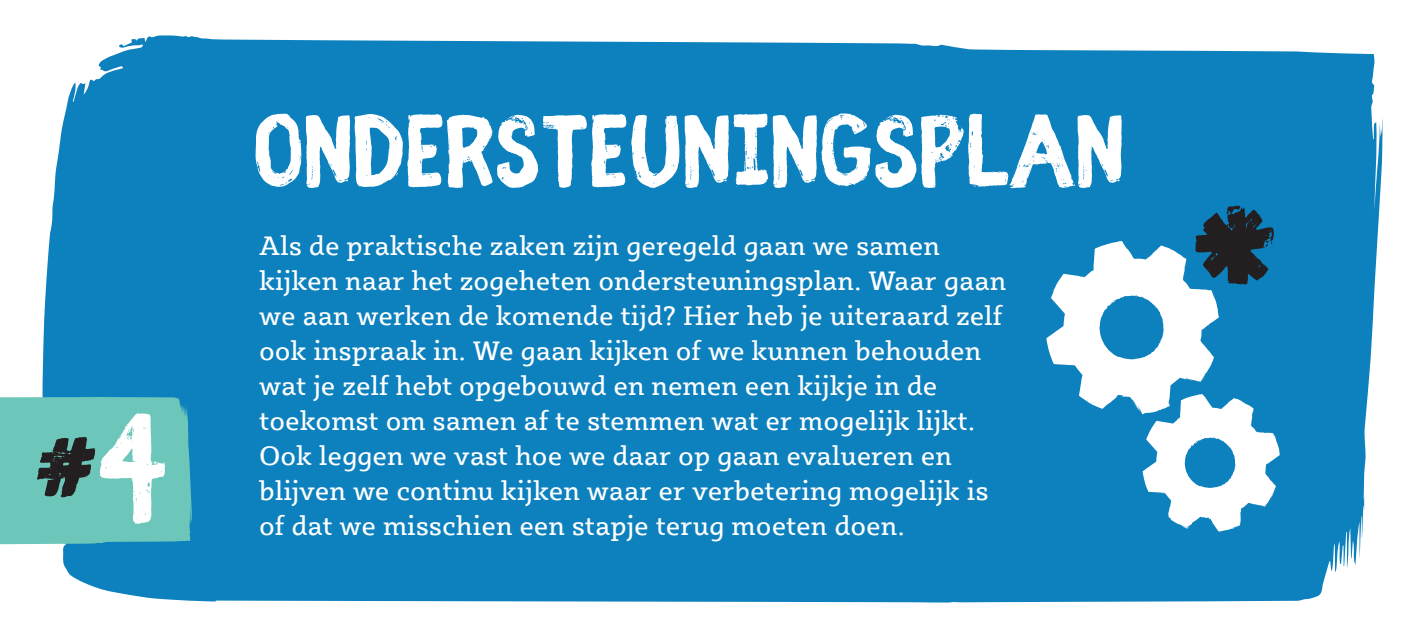
<style>
.page{position:relative;width:1418px;height:638px;background:#fff}
.page>*{position:absolute;margin:0;border:0;box-sizing:border-box;transform-origin:0 0}
.t1{font:160.5px "Fibre Vintage";color:#fff}
.t2{font:122.5px "Fibre Vintage";color:#231f20}
.t3{font:112.5px "Fibre Vintage";color:#fff}
.t4{font:27.5px/35px "Sybilla Pro";color:#fff}
</style>
<div class="page">
<div style="left:42px;top:35px;width:1340px;height:567px;background:#0c81be"></div>
<div style="left:0;top:397px;width:192px;height:149px;background:#6cc7ba"></div>
<svg style="left:1046px;top:205px;width:233px;height:326px"></svg>
<p class="t1" style="left:96px;top:411px;width:73px">4</p>
<p class="t2" style="left:35px;top:420px;width:65px">#</p>
<p class="t3" style="left:253px;top:109px;width:872px">ONDERSTEUNINGSPLAN</p>
<p class="t4" style="left:259px;top:227px;width:748px">Als de praktische zaken zijn geregeld gaan we samen kijken naar het zogeheten ondersteuningsplan. Waar gaan we aan werken de komende tijd? Hier heb je uiteraard zelf ook inspraak in. We gaan kijken of we kunnen behouden wat je zelf hebt opgebouwd en nemen een kijkje in de toekomst om samen af te stemmen wat er mogelijk lijkt.<br>Ook leggen we vast hoe we daar op gaan evalueren en blijven we continu kijken waar er verbetering mogelijk is of dat we misschien een stapje terug moeten doen.</p>
</div>
